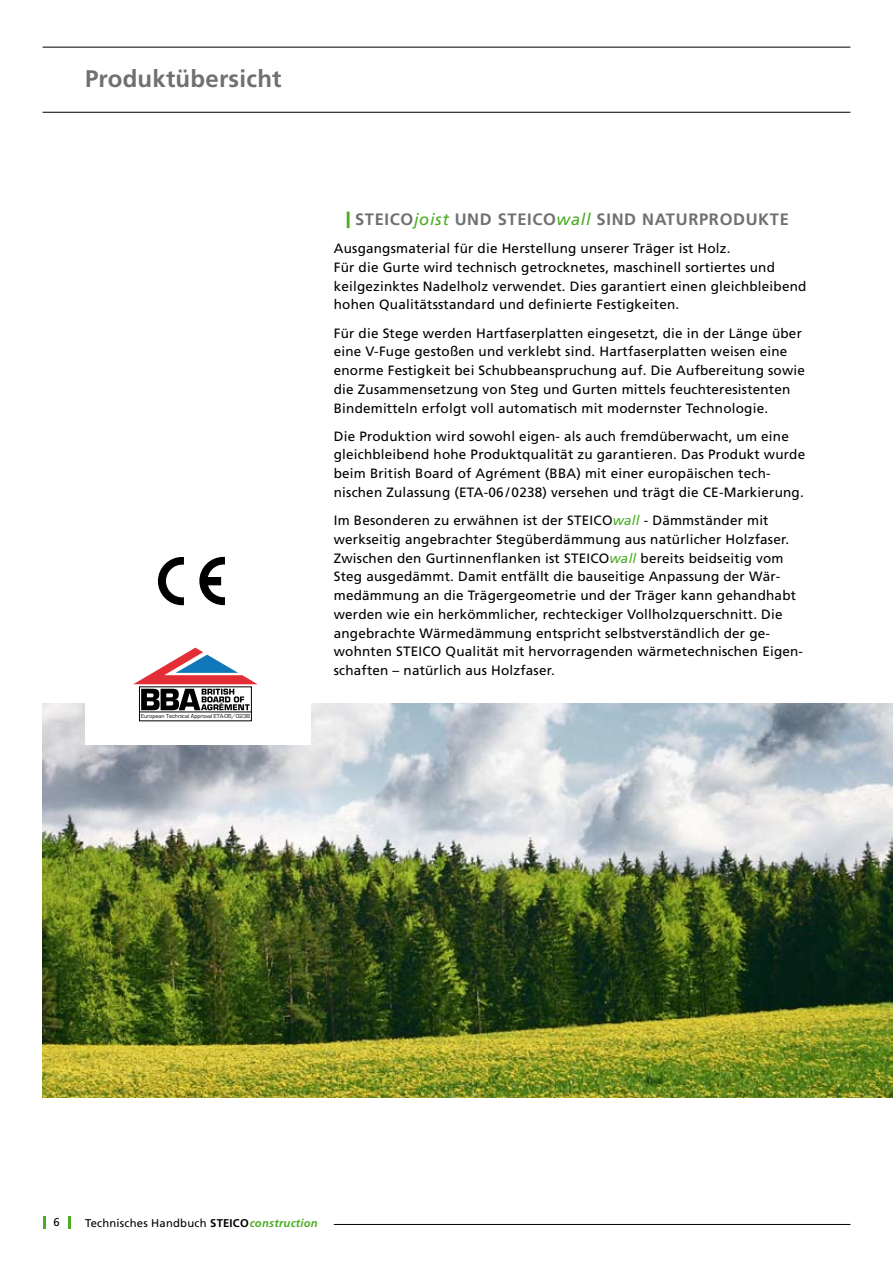
<style>
.page{position:relative;width:893px;height:1263px;background:#fff}
.page>*{position:absolute;margin:0;border:0;box-sizing:border-box;transform-origin:0 0}
.t1{font:700 24px "Frutiger";letter-spacing:.01em;color:#6f7071}
.t2{font:700 16.5px "Frutiger";letter-spacing:.04em;color:#6f7071}
.t3{font:13.5px/18.8px "Frutiger";letter-spacing:.015em;color:#000}
.t4{font:11.25px "Frutiger";letter-spacing:.02em;color:#000}
.t5{font:6px "Eurostile";color:#000}
.s1{font-weight:900;color:#4bac23}
.s2{font-weight:400;font-style:italic;color:#4bac23}
.s3{font-style:italic;color:#4bac23}
.s4{font-weight:700}
.s5{font-weight:700;font-style:italic;color:#4bac23}
</style>
<div class="page">
<hr style="left:43px;top:112px;width:807px;height:1px;background:#000">
<hr style="left:43px;top:47px;width:807px;height:1px;background:#000">
<hr style="left:334px;top:1224px;width:516px;height:1px;background:#000">
<svg style="left:43px;top:1216px;width:2px;height:13px"></svg>
<svg style="left:68px;top:1216px;width:3px;height:13px"></svg>
<img style="left:43px;top:703px;width:850px;height:394px">
<div style="left:85px;top:626px;width:225px;height:119px;background:#fff"></div>
<div style="left:158px;top:557px;width:48px;height:48px;background:#000;border-radius:50%"></div>
<div style="left:165px;top:564px;width:34px;height:34px;background:#fff;border-radius:50%"></div>
<div style="left:165px;top:564px;width:34px;height:34px;border:1px solid #000;border-radius:50%"></div>
<div style="left:184px;top:557px;width:25px;height:49px;background:#fff"></div>
<svg style="left:199px;top:557px;width:26px;height:49px"></svg>
<div style="left:203px;top:578px;width:18px;height:7px;background:#000"></div>
<div style="left:203px;top:577px;width:18px;height:8px;border:1px solid #000"></div>
<svg style="left:141px;top:710px;width:109px;height:2px"></svg>
<svg style="left:133px;top:648px;width:125px;height:62px"></svg>
<hr style="left:139px;top:712px;width:112px;height:1px;background:#000">
<h1 class="t1" style="left:85px;top:65px;width:198px">PRODUKTÜBERSICHT</h1>
<p class="t5" style="left:141px;top:713px;width:111px">European Technical Approval ETA-06/0238</p>
<p class="t2" style="left:347px;top:210px;width:121px"><span class="s1">|</span> STEICO<span class="s2">joist</span> UND</p>
<p class="t2" style="left:498px;top:210px;width:110px">STEICO<span class="s2">wall</span> SIND</p>
<p class="t2" style="left:642px;top:210px;width:25px">NATU</p>
<p class="t2" style="left:688px;top:210px;width:45px">RPRODU</p>
<p class="t2" style="left:758px;top:210px;width:22px">KTE</p>
<p class="t3" style="left:334px;top:239px;width:474px">Ausgangsmaterial für die Herstellung unserer Träger ist Holz.<br>Für die Gurte wird technisch getrocknetes, maschinell sortiertes und keilgezinktes Nadelholz verwendet. Dies garantiert einen gleichbleibend hohen Qualitätsstandard und definierte Festigkeiten.</p>
<p class="t3" style="left:334px;top:324px;width:473px">Für die Stege werden Hartfaserplatten eingesetzt, die in der Länge über eine V-Fuge gestoßen und verklebt sind. Hartfaserplatten weisen eine enorme Festigkeit bei Schubbeanspruchung auf. Die Aufbereitung sowie die Zusammensetzung von Steg und Gurten mittels feuchteresistenten Bindemitteln erfolgt voll automatisch mit modernster Technologie.</p>
<p class="t3" style="left:334px;top:427px;width:473px">Die Produktion wird sowohl eigen- als auch fremdüberwacht, um eine gleichbleibend hohe Produktqualität zu garantieren. Das Produkt wurde beim British Board of Agrément (BBA) mit einer europäischen tech&shy;nischen Zulassung (ETA-06 / 0238) versehen und trägt die CE-Markierung.</p>
<p class="t3" style="left:334px;top:511px;width:471px">Im Besonderen zu erwähnen ist der STEICO<span class="s3">wall</span> - Dämmständer mit werkseitig angebrachter Stegüberdämmung aus natürlicher Holzfaser.<br>Zwischen den Gurtinnenflanken ist STEICO<span class="s3">wall</span> bereits beidseitig vom Steg ausgedämmt. Damit entfällt die bauseitige Anpassung der Wär&shy;medämmung an die Trägergeometrie und der Träger kann gehandhabt werden wie ein herkömmlicher, rechteckiger Vollholzquerschnitt. Die angebrachte Wärmedämmung entspricht selbstverständlich der ge&shy;wohnten STEICO Qualität mit hervorragenden wärmetechnischen Eigen&shy;schaften – natürlich aus Holzfaser.</p>
<p class="t4" style="left:54px;top:1216px;width:8px">6</p>
<p class="t4" style="left:85px;top:1216px;width:234px">Technisches Handbuch <span class="s4">STEICO</span><span class="s5">construction</span></p>
</div>
